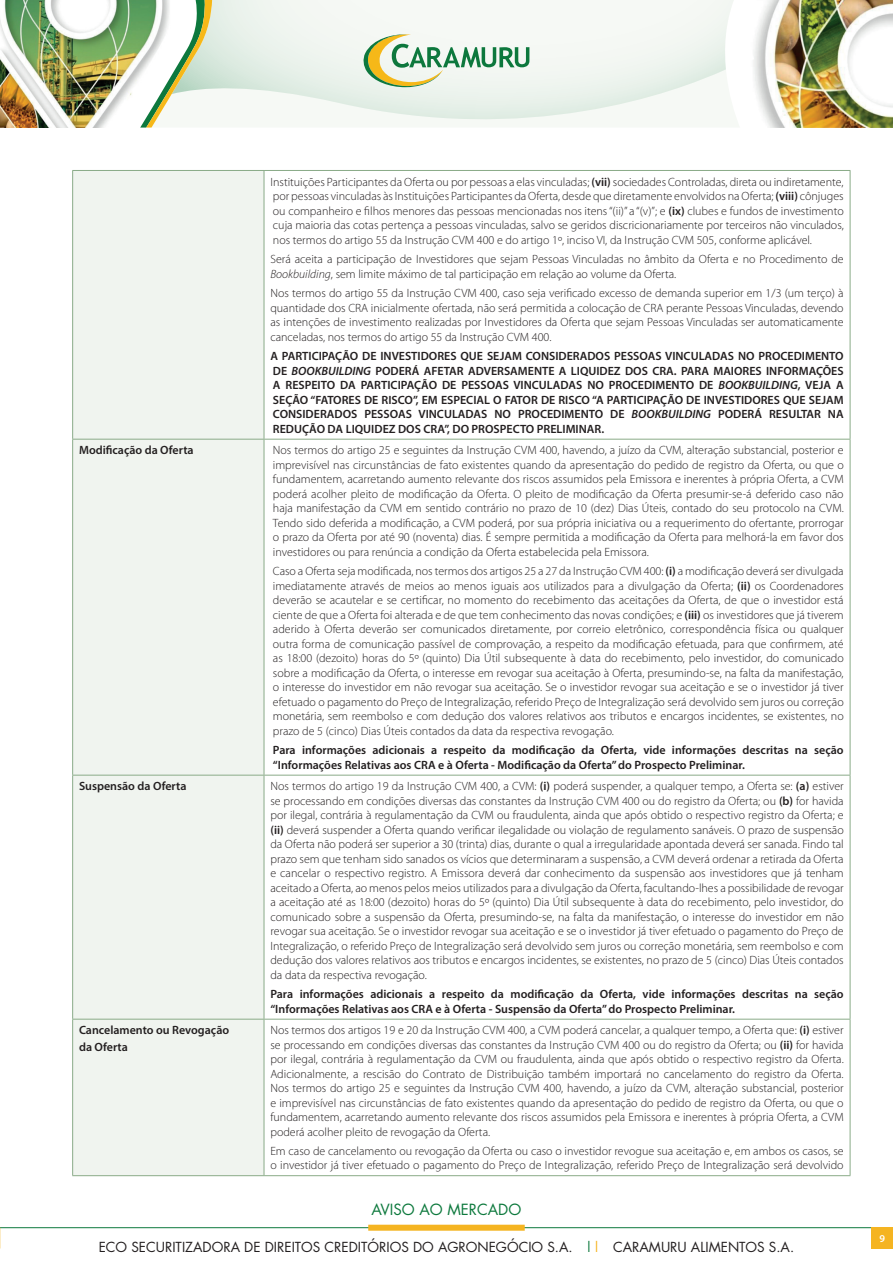
<style>
.page{position:relative;width:893px;height:1263px;background:#fff}
.page>*{position:absolute;margin:0;border:0;box-sizing:border-box;transform-origin:0 0}
.t1{font:15px "Futura";color:#0d793d}
.t2{font:13.5px "Futura";color:#231f20}
.t3{font:300 12px/14.4px "Myriad Pro";color:#231f20;text-align:justify}
.t4{font:600 12px/14.4px "Myriad Pro";color:#231f20}
.t5{font:600 10.5px "Myriad Pro";color:#fff}
.s1{font-weight:600}
.s2{font-style:italic}
.s3{color:#0d793d}
.s4{color:#f5b421}
</style>
<div class="page">
<hr style="left:0;top:1227px;width:893px;height:1px;background:#0d793d">
<div style="left:368px;top:1225px;width:157px;height:6px;background:#f5b421"></div>
<svg style="left:0;top:1227px;width:1px;height:21px"></svg>
<div style="left:872px;top:1227px;width:21px;height:21px;background:#f5b421"></div>
<img style="left:0;top:0;width:140px;height:128px">
<img style="left:753px;top:0;width:140px;height:128px">
<svg style="left:212px;top:0;width:522px;height:120px"></svg>
<svg style="left:140px;top:0;width:72px;height:128px"></svg>
<svg style="left:362px;top:34px;width:167px;height:53px"></svg>
<div style="left:73px;top:171px;width:191px;height:1004px;background:#f0f4ef"></div>
<hr style="left:72px;top:170px;width:192px;height:1px;background:#8aab88">
<hr style="left:72px;top:171px;width:1px;height:268px;background:#8aab88">
<hr style="left:264px;top:170px;width:586px;height:1px;background:#8aab88">
<hr style="left:264px;top:171px;width:1px;height:268px;background:#8aab88">
<hr style="left:850px;top:171px;width:1px;height:268px;background:#8aab88">
<hr style="left:72px;top:439px;width:192px;height:1px;background:#8aab88">
<hr style="left:72px;top:439px;width:1px;height:336px;background:#8aab88">
<hr style="left:264px;top:439px;width:586px;height:1px;background:#8aab88">
<hr style="left:264px;top:439px;width:1px;height:336px;background:#8aab88">
<hr style="left:850px;top:439px;width:1px;height:336px;background:#8aab88">
<hr style="left:72px;top:775px;width:192px;height:1px;background:#8aab88">
<hr style="left:72px;top:775px;width:1px;height:244px;background:#8aab88">
<hr style="left:264px;top:775px;width:586px;height:1px;background:#8aab88">
<hr style="left:264px;top:775px;width:1px;height:244px;background:#8aab88">
<hr style="left:850px;top:775px;width:1px;height:244px;background:#8aab88">
<hr style="left:72px;top:1019px;width:192px;height:1px;background:#8aab88">
<hr style="left:72px;top:1019px;width:1px;height:156px;background:#8aab88">
<hr style="left:264px;top:1019px;width:586px;height:1px;background:#8aab88">
<hr style="left:264px;top:1019px;width:1px;height:156px;background:#8aab88">
<hr style="left:850px;top:1019px;width:1px;height:156px;background:#8aab88">
<hr style="left:72px;top:1175px;width:192px;height:1px;background:#8aab88">
<hr style="left:264px;top:1175px;width:586px;height:1px;background:#8aab88">
<p class="t3" style="left:270px;top:175px;width:575px">Instituições Participantes da Oferta ou por pessoas a elas vinculadas; <span class="s1">(vii)</span> sociedades Controladas, direta ou indiretamente, por pessoas vinculadas às Instituições Participantes da Oferta, desde que diretamente envolvidos na Oferta; <span class="s1">(viii)</span> cônjuges ou companheiro e filhos menores das pessoas mencionadas nos itens “(ii)” a “(v)”; e <span class="s1">(ix)</span> clubes e fundos de investimento cuja maioria das cotas pertença a pessoas vinculadas, salvo se geridos discricionariamente por terceiros não vinculados, nos termos do artigo 55 da Instrução CVM 400 e do artigo 1º, inciso VI, da Instrução CVM 505, conforme aplicável.</p>
<p class="t3" style="left:270px;top:252px;width:575px">Será aceita a participação de Investidores que sejam Pessoas Vinculadas no âmbito da Oferta e no Procedimento de<br><span class="s2">Bookbuilding</span>, sem limite máximo de tal participação em relação ao volume da Oferta.</p>
<p class="t3" style="left:270px;top:286px;width:575px">Nos termos do artigo 55 da Instrução CVM 400, caso seja verificado excesso de demanda superior em 1/3 (um terço) à quantidade dos CRA inicialmente ofertada, não será permitida a colocação de CRA perante Pessoas Vinculadas, devendo as intenções de investimento realizadas por Investidores da Oferta que sejam Pessoas Vinculadas ser automaticamente canceladas, nos termos do artigo 55 da Instrução CVM 400.</p>
<p class="t4" style="left:270px;top:349px;width:575px;text-align:justify">A PARTICIPAÇÃO DE INVESTIDORES QUE SEJAM CONSIDERADOS PESSOAS VINCULADAS NO PROCEDIMENTO DE <span class="s2">BOOKBUILDING</span> PODERÁ AFETAR ADVERSAMENTE A LIQUIDEZ DOS CRA. PARA MAIORES INFORMAÇÕES A RESPEITO DA PARTICIPAÇÃO DE PESSOAS VINCULADAS NO PROCEDIMENTO DE <span class="s2">BOOKBUILDING</span>, VEJA A SEÇÃO “FATORES DE RISCO”, EM ESPECIAL O FATOR DE RISCO “A PARTICIPAÇÃO DE INVESTIDORES QUE SEJAM CONSIDERADOS PESSOAS VINCULADAS NO PROCEDIMENTO DE <span class="s2">BOOKBUILDING</span> PODERÁ RESULTAR NA REDUÇÃO DA LIQUIDEZ DOS CRA”, DO PROSPECTO PRELIMINAR.</p>
<p class="t4" style="left:79px;top:443px;width:116px">Modificação da Oferta</p>
<p class="t3" style="left:273px;top:443px;width:572px">Nos termos do artigo 25 e seguintes da Instrução CVM 400, havendo, a juízo da CVM, alteração substancial, posterior e imprevisível nas circunstâncias de fato existentes quando da apresentação do pedido de registro da Oferta, ou que o fundamentem, acarretando aumento relevante dos riscos assumidos pela Emissora e inerentes à própria Oferta, a CVM poderá acolher pleito de modificação da Oferta. O pleito de modificação da Oferta presumir-se-á deferido caso não haja manifestação da CVM em sentido contrário no prazo de 10 (dez) Dias Úteis, contado do seu protocolo na CVM.<br>Tendo sido deferida a modificação, a CVM poderá, por sua própria iniciativa ou a requerimento do ofertante, prorrogar o prazo da Oferta por até 90 (noventa) dias. É sempre permitida a modificação da Oferta para melhorá-la em favor dos investidores ou para renúncia a condição da Oferta estabelecida pela Emissora.</p>
<p class="t3" style="left:273px;top:564px;width:572px">Caso a Oferta seja modificada, nos termos dos artigos 25 a 27 da Instrução CVM 400: <span class="s1">(i)</span> a modificação deverá ser divulgada imediatamente através de meios ao menos iguais aos utilizados para a divulgação da Oferta; <span class="s1">(ii)</span> os Coordenadores deverão se acautelar e se certificar, no momento do recebimento das aceitações da Oferta, de que o investidor está ciente de que a Oferta foi alterada e de que tem conhecimento das novas condições; e <span class="s1">(iii)</span> os investidores que já tiverem aderido à Oferta deverão ser comunicados diretamente, por correio eletrônico, correspondência física ou qualquer outra forma de comunicação passível de comprovação, a respeito da modificação efetuada, para que confirmem, até as 18:00 (dezoito) horas do 5º (quinto) Dia Útil subsequente à data do recebimento, pelo investidor, do comunicado sobre a modificação da Oferta, o interesse em revogar sua aceitação à Oferta, presumindo-se, na falta da manifestação, o interesse do investidor em não revogar sua aceitação. Se o investidor revogar sua aceitação e se o investidor já tiver efetuado o pagamento do Preço de Integralização, referido Preço de Integralização será devolvido sem juros ou correção monetária, sem reembolso e com dedução dos valores relativos aos tributos e encargos incidentes, se existentes, no prazo de 5 (cinco) Dias Úteis contados da data da respectiva revogação.</p>
<p class="t4" style="left:273px;top:743px;width:572px">Para informações adicionais a respeito da modificação da Oferta, vide informações descritas na seção “Informações Relativas aos CRA e à Oferta - Modificação da Oferta” do Prospecto Preliminar.</p>
<p class="t4" style="left:79px;top:779px;width:109px">Suspensão da Oferta</p>
<p class="t3" style="left:270px;top:779px;width:575px">Nos termos do artigo 19 da Instrução CVM 400, a CVM: <span class="s1">(i)</span> poderá suspender, a qualquer tempo, a Oferta se: <span class="s1">(a)</span> estiver se processando em condições diversas das constantes da Instrução CVM 400 ou do registro da Oferta; ou <span class="s1">(b)</span> for havida por ilegal, contrária à regulamentação da CVM ou fraudulenta, ainda que após obtido o respectivo registro da Oferta; e <span class="s1">(ii)</span> deverá suspender a Oferta quando verificar ilegalidade ou violação de regulamento sanáveis. O prazo de suspensão da Oferta não poderá ser superior a 30 (trinta) dias, durante o qual a irregularidade apontada deverá ser sanada. Findo tal prazo sem que tenham sido sanados os vícios que determinaram a suspensão, a CVM deverá ordenar a retirada da Oferta e cancelar o respectivo registro. A Emissora deverá dar conhecimento da suspensão aos investidores que já tenham aceitado a Oferta, ao menos pelos meios utilizados para a divulgação da Oferta, facultando-lhes a possibilidade de revogar a aceitação até as 18:00 (dezoito) horas do 5º (quinto) Dia Útil subsequente à data do recebimento, pelo investidor, do comunicado sobre a suspensão da Oferta, presumindo-se, na falta da manifestação, o interesse do investidor em não revogar sua aceitação. Se o investidor revogar sua aceitação e se o investidor já tiver efetuado o pagamento do Preço de Integralização, o referido Preço de Integralização será devolvido sem juros ou correção monetária, sem reembolso e com dedução dos valores relativos aos tributos e encargos incidentes, se existentes, no prazo de 5 (cinco) Dias Úteis contados da data da respectiva revogação.</p>
<p class="t4" style="left:270px;top:986px;width:575px">Para informações adicionais a respeito da modificação da Oferta, vide informações descritas na seção “Informações Relativas aos CRA e à Oferta - Suspensão da Oferta” do Prospecto Preliminar.</p>
<p class="t4" style="left:79px;top:1022px;width:152px;line-height:16.4px">Cancelamento ou Revogação da Oferta</p>
<p class="t3" style="left:270px;top:1023px;width:575px">Nos termos dos artigos 19 e 20 da Instrução CVM 400, a CVM poderá cancelar, a qualquer tempo, a Oferta que: <span class="s1">(i)</span> estiver se processando em condições diversas das constantes da Instrução CVM 400 ou do registro da Oferta; ou <span class="s1">(ii)</span> for havida por ilegal, contrária à regulamentação da CVM ou fraudulenta, ainda que após obtido o respectivo registro da Oferta.<br>Adicionalmente, a rescisão do Contrato de Distribuição também importará no cancelamento do registro da Oferta.<br>Nos termos do artigo 25 e seguintes da Instrução CVM 400, havendo, a juízo da CVM, alteração substancial, posterior e imprevisível nas circunstâncias de fato existentes quando da apresentação do pedido de registro da Oferta, ou que o fundamentem, acarretando aumento relevante dos riscos assumidos pela Emissora e inerentes à própria Oferta, a CVM poderá acolher pleito de revogação da Oferta.</p>
<p class="t3" style="left:270px;top:1143px;width:575px">Em caso de cancelamento ou revogação da Oferta ou caso o investidor revogue sua aceitação e, em ambos os casos, se o investidor já tiver efetuado o pagamento do Preço de Integralização, referido Preço de Integralização será devolvido</p>
<p class="t1" style="left:372px;top:1199px;width:151px">AVISO AO MERCADO</p>
<p class="t2" style="left:99px;top:1238px;width:697px">ECO SECURITIZADORA DE DIREITOS CREDITÓRIOS DO AGRONEGÓCIO S.A. <span class="s3">|</span><span class="s4">|</span> CARAMURU ALIMENTOS S.A.</p>
<p class="t5" style="left:879px;top:1232px;width:7px">9</p>
</div>
